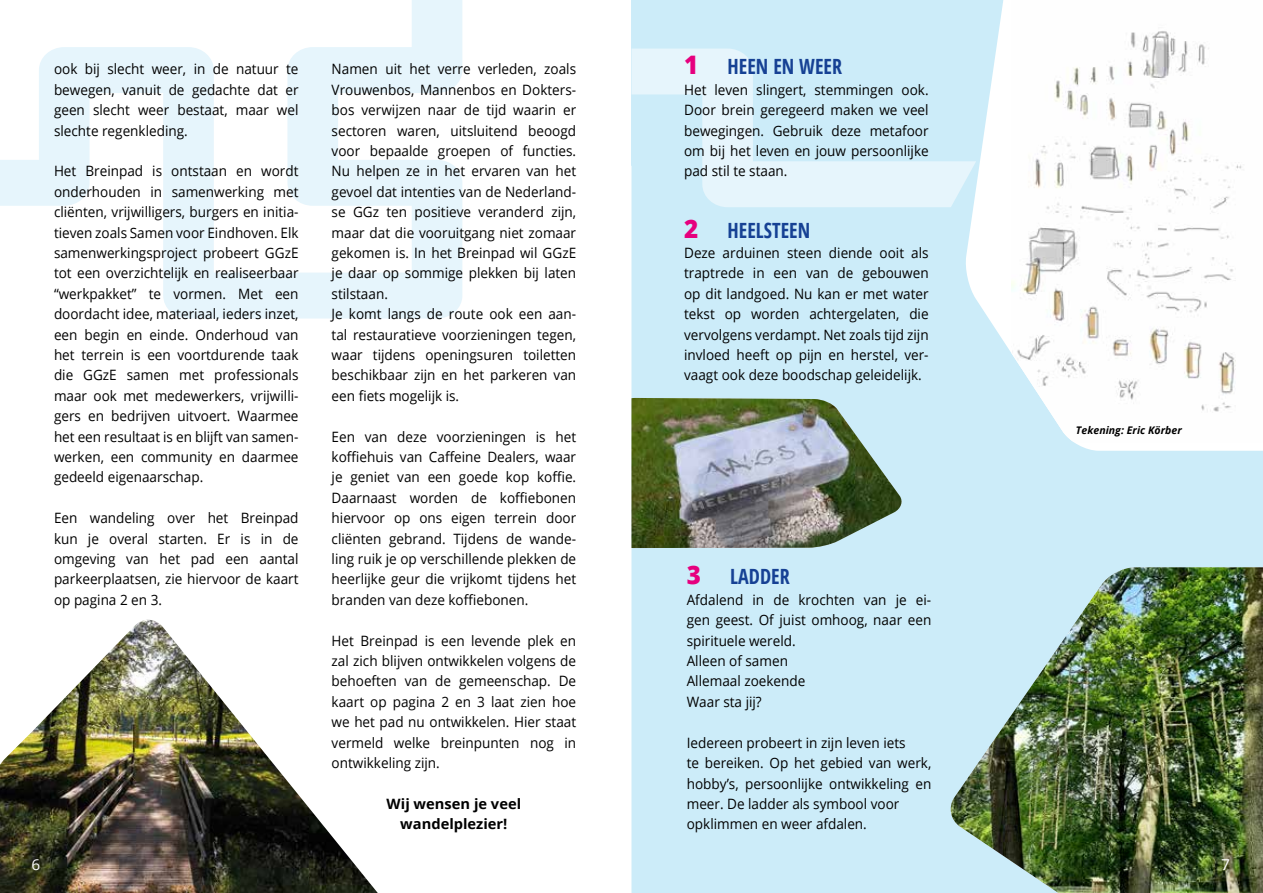
<style>
.page{position:relative;width:1263px;height:893px;background:#fff}
.page>*{position:absolute;margin:0;border:0;box-sizing:border-box;transform-origin:0 0}
.t1{font:700 condensed 21px "Open Sans";color:#164194;scale:.95 1}
.t2{font:15px "Open Sans";color:#fff}
.t3{font:14.25px/20.4px "Open Sans";color:#000;text-align:justify;scale:.95 1}
.t4{font:700 14.25px/20.4px "Open Sans";color:#000;text-align:center}
.t5{font:italic 700 10.5px "Open Sans";letter-spacing:.005em;color:#000}
.s1{font-weight:800;font-stretch:normal;font-size:25.5px;color:#e6007e}
</style>
<div class="page">
<img style="left:0;top:620px;width:378px;height:273px">
<div style="left:631px;top:0;width:632px;height:893px;background:#ccecf9"></div>
<svg style="left:0;top:0;width:462px;height:319px"></svg>
<svg style="left:631px;top:49px;width:333px;height:158px;background:#d6effa"></svg>
<svg style="left:964px;top:0;width:299px;height:451px;fill:#ccecf9"></svg>
<img style="left:1011px;top:0;width:252px;height:442px">
<img style="left:631px;top:398px;width:272px;height:150px">
<img style="left:948px;top:567px;width:315px;height:326px">
<p class="t3" style="left:54px;top:59px;width:259px">ook bij slecht weer, in de natuur te bewegen, vanuit de gedachte dat er geen slecht weer bestaat, maar wel slechte regenkleding.</p>
<p class="t3" style="left:54px;top:161px;width:259px">Het Breinpad is ontstaan en wordt onderhouden in samenwerking met cliënten, vrijwilligers, burgers en initia&shy;tieven zoals Samen voor Eindhoven. Elk samenwerkingsproject probeert GGzE tot een overzichtelijk en realiseerbaar “werkpakket” te vormen. Met een doordacht idee, materiaal, ieders inzet, een begin en einde. Onderhoud van het terrein is een voortdurende taak die GGzE samen met professionals maar ook met medewerkers, vrijwilli&shy;gers en bedrijven uitvoert. Waarmee het een resultaat is en blijft van samen&shy;werken, een community en daarmee gedeeld eigenaarschap.</p>
<p class="t3" style="left:54px;top:507px;width:259px">Een wandeling over het Breinpad kun je overal starten. Er is in de omgeving van het pad een aantal parkeerplaatsen, zie hiervoor de kaart op pagina 2 en 3.</p>
<p class="t3" style="left:332px;top:59px;width:259px;text-align:left">Namen uit het verre verleden, zoals Vrouwenbos, Mannenbos en Dokters&shy;bos verwijzen naar de tijd waarin er sectoren waren, uitsluitend beoogd voor bepaalde groepen of functies.<br>Nu helpen ze in het ervaren van het gevoel dat intenties van de Nederland&shy;se GGz ten positieve veranderd zijn, maar dat die vooruitgang niet zomaar gekomen is. In het Breinpad wil GGzE je daar op sommige plekken bij laten stilstaan.<br>Je komt langs de route ook een aan&shy;tal restauratieve voorzieningen tegen, waar tijdens openingsuren toiletten beschikbaar zijn en het parkeren van een fiets mogelijk is.</p>
<p class="t3" style="left:332px;top:426px;width:259px">Een van deze voorzieningen is het koffiehuis van Caffeine Dealers, waar je geniet van een goede kop koffie.<br>Daarnaast worden de koffiebonen hiervoor op ons eigen terrein door cliënten gebrand. Tijdens de wande&shy;ling ruik je op verschillende plekken de heerlijke geur die vrijkomt tijdens het branden van deze koffiebonen.</p>
<p class="t3" style="left:332px;top:630px;width:259px">Het Breinpad is een levende plek en zal zich blijven ontwikkelen volgens de behoeften van de gemeenschap. De kaart op pagina 2 en 3 laat zien hoe we het pad nu ontwikkelen. Hier staat vermeld welke breinpunten nog in ontwikkeling zijn.</p>
<p class="t4" style="left:387px;top:793px;width:136px">Wij wensen je veel wandelplezier!</p>
<h1 class="t1" style="left:684px;top:52px;width:168px"><span class="s1">1</span> HEEN EN WEER</h1>
<p class="t3" style="left:684px;top:79px;width:259px">Het leven slingert, stemmingen ook.<br>Door brein geregeerd maken we veel bewegingen. Gebruik deze metafoor om bij het leven en jouw persoonlijke pad stil te staan.</p>
<h1 class="t1" style="left:684px;top:215px;width:134px"><span class="s1">2</span> HEELSTEEN</h1>
<p class="t3" style="left:684px;top:242px;width:259px">Deze arduinen steen diende ooit als traptrede in een van de gebouwen op dit landgoed. Nu kan er met water tekst op worden achtergelaten, die vervolgens verdampt. Net zoals tijd zijn invloed heeft op pijn en herstel, ver&shy;vaagt ook deze boodschap geleidelijk.</p>
<h1 class="t1" style="left:687px;top:562px;width:110px"><span class="s1">3</span> LADDER</h1>
<p class="t3" style="left:687px;top:589px;width:259px;text-align:left">Afdalend in de krochten van je ei&shy;gen geest. Of juist omhoog, naar een spirituele wereld.<br>Alleen of samen<br>Allemaal zoekende<br>Waar sta jij?</p>
<p class="t3" style="left:687px;top:732px;width:259px;text-align:left">Iedereen probeert in zijn leven iets<br>te bereiken. Op het gebied van werk, hobby’s, persoonlijke ontwikkeling en meer. De ladder als symbool voor opklimmen en weer afdalen.</p>
<p class="t5" style="left:1076px;top:423px;width:108px">Tekening: Eric Körber</p>
<p class="t2" style="left:32px;top:854px;width:10px">6</p>
<p class="t2" style="left:1221px;top:854px;width:10px">7</p>
</div>
